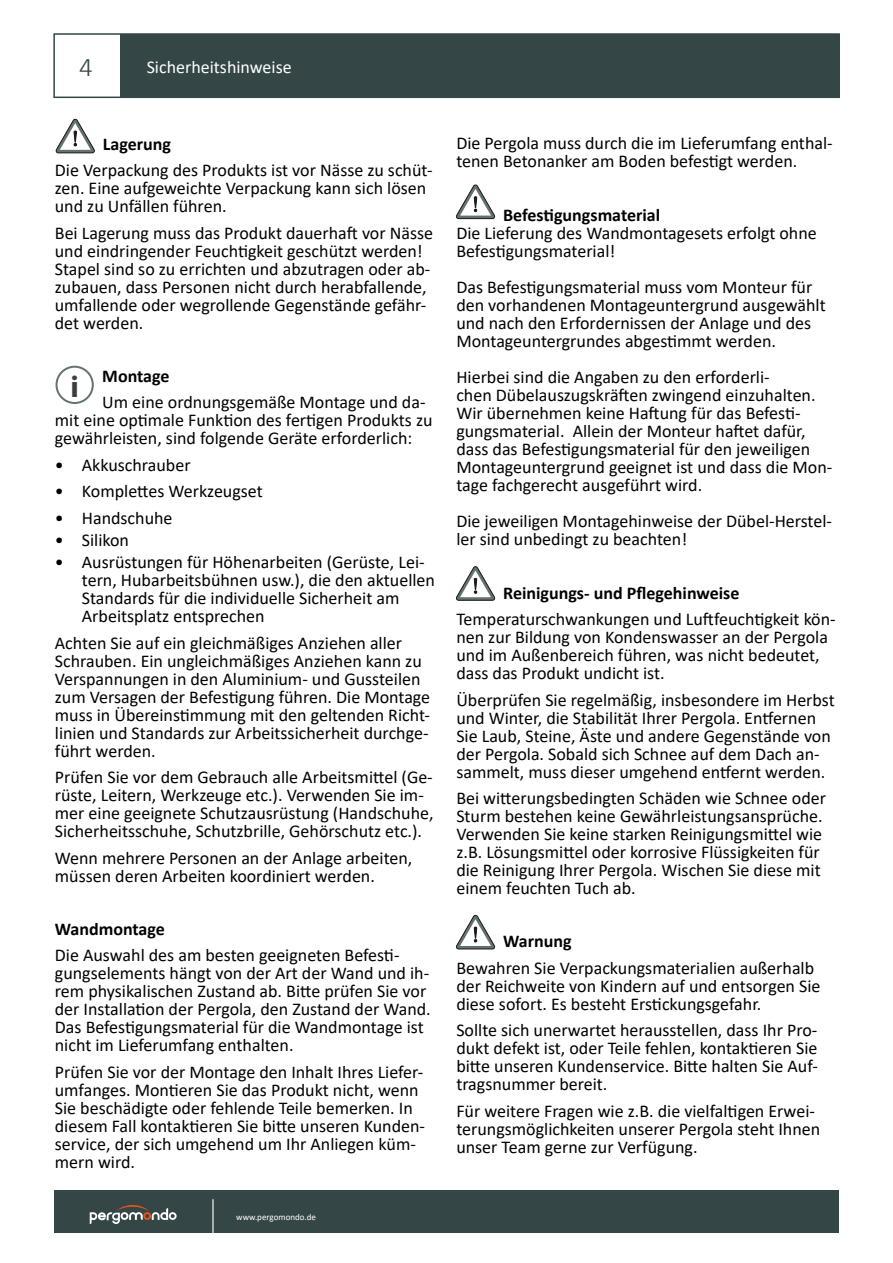
<style>
.page{position:relative;width:893px;height:1263px;background:#fff}
.page>*{position:absolute;margin:0;border:0;box-sizing:border-box;transform-origin:0 0}
.t1{font:700 30.6px "Myriad Pro";color:#3c3d3c}
.t2{font:300 27px "Calibri";color:#354647}
.t3{font:18px/18px "Calibri";color:#010202}
.t4{font:18px/18px "Calibri";color:#000}
.t5{font:700 18px "Calibri";color:#010202}
.t6{font:18px "Calibri";color:#fff}
.t7{font:9px "Calibri";color:#fff}
.s1{color:#000}
</style>
<div class="page">
<div style="left:53px;top:33px;width:787px;height:65px;border:2px solid #354647"></div>
<div style="left:120px;top:34px;width:720px;height:63px;background:#354647"></div>
<div style="left:54px;top:1190px;width:785px;height:43px;background:#354647"></div>
<hr style="left:212px;top:1199px;width:2px;height:39px;background:#fff">
<svg style="left:90px;top:1205px;width:87px;height:19px"></svg>
<svg style="left:56px;top:119px;width:39px;height:34px"></svg>
<svg style="left:456px;top:185px;width:39px;height:34px"></svg>
<svg style="left:456px;top:566px;width:39px;height:34px"></svg>
<svg style="left:56px;top:366px;width:38px;height:38px"></svg>
<svg style="left:456px;top:915px;width:39px;height:34px"></svg>
<h2 class="t2" style="left:79px;top:50px;width:15px">4</h2>
<p class="t6" style="left:147px;top:54px;width:147px">Sicherheitshinweise</p>
<p class="t5" style="left:103px;top:131px;width:70px">Lagerung</p>
<p class="t3" style="left:55px;top:161px;width:379px">Die Verpackung des Produkts ist vor Nässe zu schüt&shy;zen. Eine aufgeweichte Verpackung kann sich lösen und zu Unfällen führen.</p>
<p class="t3" style="left:55px;top:223px;width:380px">Bei Lagerung muss das Produkt dauerhaft vor Nässe und eindringender Feuchtigkeit geschützt werden!<br>Stapel sind so zu errichten und abzutragen oder ab&shy;zubauen, dass Personen nicht durch herabfallende, umfallende oder wegrollende Gegenstände gefähr&shy;det werden.</p>
<p class="t5" style="left:102px;top:363px;width:69px">Montage</p>
<p class="t3" style="left:55px;top:393px;width:379px;text-indent:47px">Um eine ordnungsgemäße Montage und da&shy;mit eine optimale Funktion des fertigen Produkts zu gewährleisten, sind folgende Geräte erforderlich:</p>
<p class="t4" style="left:55px;top:455px;width:137px">• Akkuschrauber</p>
<p class="t4" style="left:55px;top:482px;width:209px">• Komplettes Werkzeugset</p>
<p class="t4" style="left:55px;top:508px;width:119px">• Handschuhe</p>
<p class="t4" style="left:55px;top:530px;width:76px">• Silikon</p>
<p class="t4" style="left:82px;top:553px;width:355px;text-indent:-27px">• Ausrüstungen für Höhenarbeiten (Gerüste, Lei&shy;tern, Hubarbeitsbühnen usw.), die den aktuellen Standards für die individuelle Sicherheit am Arbeitsplatz entsprechen</p>
<p class="t3" style="left:55px;top:633px;width:377px">Achten Sie auf ein gleichmäßiges Anziehen aller Schrauben. Ein ungleichmäßiges Anziehen kann zu Verspannungen in den Aluminium- und Gussteilen zum Versagen der Befestigung führen. Die Montage muss in Übereinstimmung mit den geltenden Richt&shy;linien und Standards zur Arbeitssicherheit durchge&shy;führt werden.</p>
<p class="t3" style="left:55px;top:768px;width:380px">Prüfen Sie vor dem Gebrauch alle Arbeitsmittel (Ge&shy;rüste, Leitern, Werkzeuge etc.). Verwenden Sie im&shy;mer eine geeignete Schutzausrüstung (Handschuhe, Sicherheitsschuhe, Schutzbrille, Gehörschutz etc.).</p>
<p class="t3" style="left:55px;top:848px;width:359px">Wenn mehrere Personen an der Anlage arbeiten, müssen deren Arbeiten koordiniert werden.</p>
<h1 class="t1" style="left:70px;top:366px;width:10px">i</h1>
<p class="t5" style="left:55px;top:916px;width:112px">Wandmontage</p>
<p class="t3" style="left:55px;top:946px;width:377px">Die Auswahl des am besten geeigneten Befesti&shy;gungselements hängt von der Art der Wand und ih&shy;rem physikalischen Zustand ab. Bitte prüfen Sie vor der Installation der Pergola, den Zustand der Wand.<br>Das Befestigungsmaterial für die Wandmontage ist nicht im Lieferumfang enthalten.</p>
<p class="t3" style="left:55px;top:1062px;width:372px">Prüfen Sie vor der Montage den Inhalt Ihres Liefer&shy;umfanges. Montieren Sie das Produkt nicht, wenn Sie beschädigte oder fehlende Teile bemerken. In diesem Fall kontaktieren Sie bitte unseren Kunden&shy;service, der sich umgehend um Ihr Anliegen küm&shy;mern wird.</p>
<p class="t7" style="left:236px;top:1211px;width:81px">www.pergomondo.de</p>
<p class="t3" style="left:456px;top:134px;width:378px">Die Pergola muss durch die im Lieferumfang enthal&shy;tenen Betonanker am Boden befestigt werden.</p>
<p class="t5" style="left:503px;top:202px;width:159px">Befestigungsmaterial</p>
<p class="t3" style="left:456px;top:223px;width:362px">Die Lieferung des Wandmontagesets erfolgt ohne<br>Befestigungsmaterial!</p>
<p class="t3" style="left:456px;top:277px;width:371px">Das Befestigungsmaterial muss vom Monteur für den vorhandenen Montageuntergrund ausgewählt und nach den Erfordernissen der Anlage und des Montageuntergrundes abgestimmt werden.</p>
<p class="t3" style="left:456px;top:367px;width:378px">Hierbei sind die Angaben zu den erforderli-<br>chen Dübelauszugskräften zwingend einzuhalten.<br>Wir übernehmen keine Haftung für das Befesti&shy;gungsmaterial. Allein der Monteur haftet dafür, dass das Befestigungsmaterial für den jeweiligen Montageuntergrund geeignet ist und dass die Mon&shy;tage fachgerecht ausgeführt wird.</p>
<p class="t3" style="left:456px;top:511px;width:377px">Die jeweiligen Montagehinweise der Dübel-Herstel&shy;ler sind unbedingt zu beachten!</p>
<p class="t5" style="left:503px;top:580px;width:238px">Reinigungs- und Pflegehinweise</p>
<p class="t3" style="left:456px;top:610px;width:381px">Temperaturschwankungen und Luftfeuchtigkeit kön&shy;nen zur Bildung von Kondenswasser an der Pergola und im Außenbereich führen, was nicht bedeutet, dass das Produkt undicht ist.</p>
<p class="t3" style="left:456px;top:690px;width:380px">Überprüfen Sie regelmäßig, insbesondere im Herbst und Winter, die Stabilität Ihrer Pergola. Entfernen Sie Laub, Steine, Äste und andere Gegenstände von der Pergola. Sobald sich Schnee auf dem Dach an&shy;sammelt, muss dieser umgehend entfernt werden.</p>
<p class="t3" style="left:456px;top:789px;width:371px">Bei witterungsbedingten Schäden wie Schnee oder Sturm bestehen keine Gewährleistungsansprüche.<br>Verwenden Sie keine starken Reinigungsmittel wie z.B. Lösungsmittel oder korrosive Flüssigkeiten für die Reinigung Ihrer Pergola. Wischen Sie diese mit einem feuchten Tuch ab.</p>
<p class="t5" style="left:503px;top:928px;width:70px">Warnung</p>
<p class="t3" style="left:456px;top:958px;width:366px">Bewahren Sie Verpackungsmaterialien außerhalb der Reichweite von Kindern auf und entsorgen Sie diese sofort. Es besteht Ersti<span class="s1">ckungsgefahr.</span></p>
<p class="t4" style="left:456px;top:1021px;width:363px;text-align:justify">Sollte sich unerwartet herausstellen, dass Ihr Pro&shy;dukt defekt ist, oder Teile fehlen, kontaktieren Sie bitte unseren Kundenservice. Bitte halten Sie Auf&shy;tragsnummer bereit.</p>
<p class="t4" style="left:456px;top:1101px;width:365px">Für weitere Fragen wie z.B. die vielfaltigen Erwei&shy;terungsmöglichkeiten unserer Pergola steht Ihnen unser Team gerne zur Verfügung.</p>
</div>
